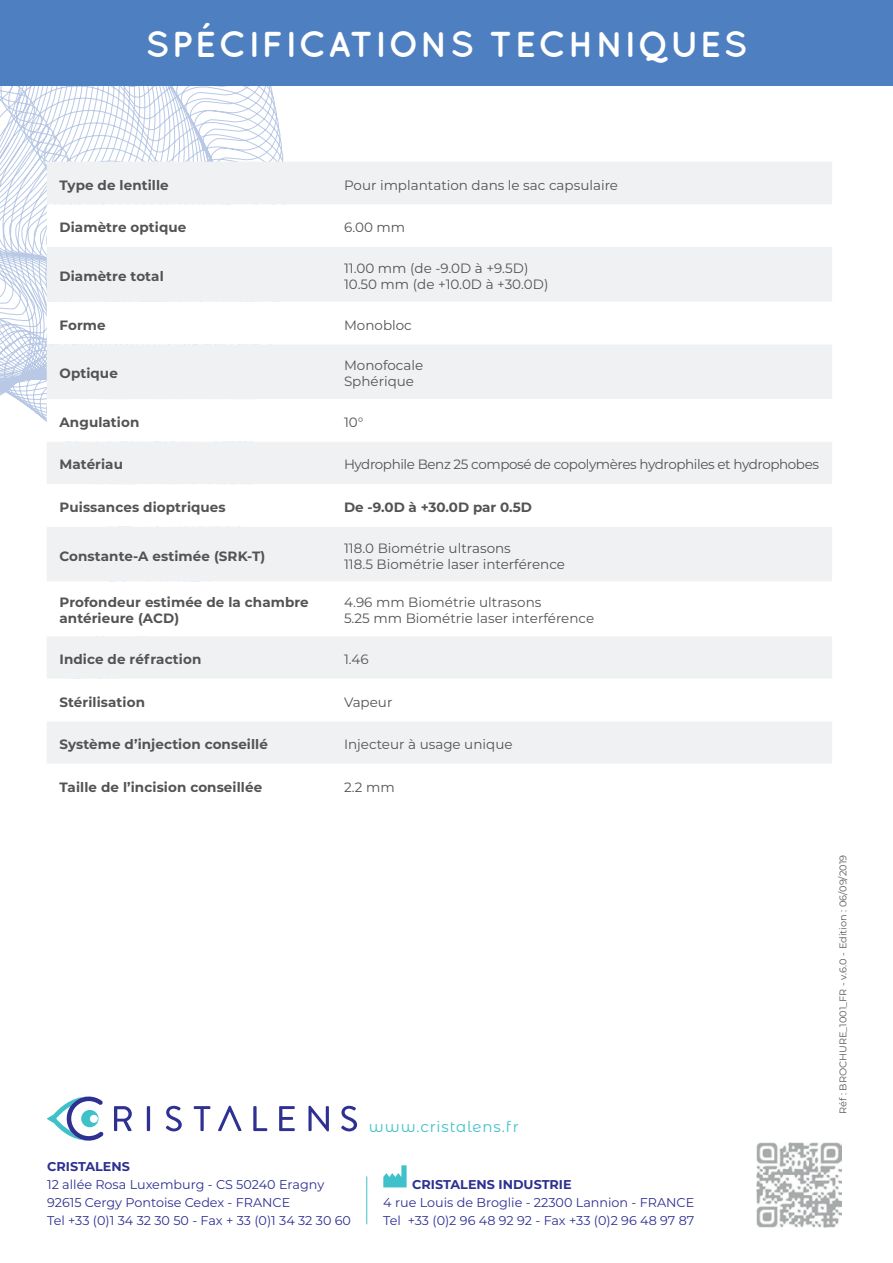
<style>
.page{position:relative;width:893px;height:1263px;background:#fff}
.page>*{position:absolute;margin:0;border:0;box-sizing:border-box;transform-origin:0 0}
.t1{font:700 36px "Quicksand";letter-spacing:.06em;color:#fff}
.t2{font:15px "Montserrat Alternates";letter-spacing:.06em;color:#3fc1c9}
.t3{font:700 13.5px/16.2px "Montserrat";letter-spacing:.005em;color:#535355}
.t4{font:13.5px "Montserrat";color:#535355}
.t5{font:13.5px "Montserrat";letter-spacing:-.03em;color:#535355}
.t6{font:12.75px "Montserrat";color:#2e3092}
.t7{font:700 12.75px "Montserrat";color:#2e3092}
.t8{font:9.75px "Montserrat";color:#57585a}
</style>
<div class="page">
<svg style="left:0;top:85px;width:290px;height:337px"></svg>
<div style="left:0;top:0;width:893px;height:85px;background:#4e7fc1"></div>
<div style="left:47px;top:162px;width:785px;height:602px;background:#f0f1f2"></div>
<svg style="left:47px;top:204px;width:785px;height:517px;fill:#f0f1f2"></svg>
<svg style="left:47px;top:399px;width:785px;height:43px"></svg>
<svg style="left:114px;top:1106px;width:18px;height:25px"></svg>
<hr style="left:147px;top:1106px;width:3px;height:25px;background:#2e3092">
<svg style="left:166px;top:1106px;width:16px;height:25px"></svg>
<svg style="left:194px;top:1106px;width:16px;height:25px"></svg>
<svg style="left:253px;top:1106px;width:14px;height:25px"></svg>
<svg style="left:279px;top:1106px;width:16px;height:25px"></svg>
<svg style="left:308px;top:1106px;width:21px;height:25px"></svg>
<svg style="left:341px;top:1106px;width:16px;height:25px"></svg>
<svg style="left:218px;top:1106px;width:23px;height:25px"></svg>
<svg style="left:47px;top:1096px;width:57px;height:44px"></svg>
<img style="left:756px;top:1142px;width:85px;height:85px">
<svg style="left:383px;top:1165px;width:24px;height:22px"></svg>
<hr style="left:366px;top:1176px;width:1px;height:48px;background:#3fc1c9">
<p class="t1" style="left:146px;top:23px;width:603px">SPÉCIFICATIONS TECHNIQUES</p>
<p class="t3" style="left:60px;top:176px;width:111px">Type de lentille</p>
<p class="t4" style="left:344px;top:175px;width:276px">Pour implantation dans le sac capsulaire</p>
<p class="t3" style="left:60px;top:219px;width:128px">Diamètre optique</p>
<p class="t4" style="left:344px;top:218px;width:63px">6.00 mm</p>
<p class="t3" style="left:60px;top:267px;width:106px">Diamètre total</p>
<p class="t4" style="left:344px;top:259px;width:186px">11.00 mm (de -9.0D à +9.5D)</p>
<p class="t4" style="left:344px;top:275px;width:206px">10.50 mm (de +10.0D à +30.0D)</p>
<p class="t3" style="left:60px;top:316px;width:48px">Forme</p>
<p class="t4" style="left:344px;top:315px;width:69px">Monobloc</p>
<p class="t3" style="left:60px;top:365px;width:60px">Optique</p>
<p class="t4" style="left:344px;top:356px;width:81px">Monofocale</p>
<p class="t4" style="left:344px;top:372px;width:72px">Sphérique</p>
<p class="t3" style="left:60px;top:413px;width:81px">Angulation</p>
<p class="t4" style="left:344px;top:413px;width:21px">10°</p>
<p class="t3" style="left:60px;top:456px;width:65px">Matériau</p>
<p class="t5" style="left:344px;top:455px;width:477px">Hydrophile Benz 25 composé de copolymères hydrophiles et hydrophobes</p>
<p class="t3" style="left:60px;top:498px;width:168px">Puissances dioptriques</p>
<p class="t3" style="left:344px;top:498px;width:189px">De -9.0D à +30.0D par 0.5D</p>
<p class="t3" style="left:60px;top:547px;width:207px">Constante-A estimée (SRK-T)</p>
<p class="t4" style="left:344px;top:538px;width:168px">118.0 Biométrie ultrasons</p>
<p class="t4" style="left:344px;top:555px;width:223px">118.5 Biométrie laser interférence</p>
<p class="t3" style="left:60px;top:594px;width:251px">Profondeur estimée de la chambre antérieure (ACD)</p>
<p class="t4" style="left:344px;top:593px;width:199px">4.96 mm Biométrie ultrasons</p>
<p class="t4" style="left:344px;top:609px;width:252px">5.25 mm Biométrie laser interférence</p>
<p class="t3" style="left:60px;top:650px;width:143px">Indice de réfraction</p>
<p class="t4" style="left:344px;top:650px;width:26px">1.46</p>
<p class="t3" style="left:60px;top:693px;width:87px">Stérilisation</p>
<p class="t4" style="left:344px;top:692px;width:50px">Vapeur</p>
<p class="t3" style="left:60px;top:735px;width:210px">Système d’injection conseillé</p>
<p class="t4" style="left:344px;top:735px;width:170px">Injecteur à usage unique</p>
<p class="t3" style="left:60px;top:778px;width:204px">Taille de l’incision conseillée</p>
<p class="t4" style="left:344px;top:777px;width:52px">2.2 mm</p>
<p class="t7" style="left:47px;top:1157px;width:84px">CRISTALENS</p>
<p class="t6" style="left:47px;top:1175px;width:279px">12 allée Rosa Luxemburg - CS 50240 Eragny</p>
<p class="t6" style="left:47px;top:1193px;width:245px">92615 Cergy Pontoise Cedex - FRANCE</p>
<p class="t6" style="left:47px;top:1211px;width:305px">Tel +33 (0)1 34 32 30 50 - Fax + 33 (0)1 34 32 30 60</p>
<p class="t2" style="left:369px;top:1116px;width:152px">www.cristalens.fr</p>
<p class="t7" style="left:412px;top:1175px;width:161px">CRISTALENS INDUSTRIE</p>
<p class="t6" style="left:383px;top:1193px;width:312px">4 rue Louis de Broglie - 22300 Lannion - FRANCE</p>
<p class="t6" style="left:383px;top:1211px;width:313px">Tel +33 (0)2 96 48 92 92 - Fax +33 (0)2 96 48 97 87</p>
<p class="t8" style="left:836px;top:1114px;width:261px;rotate:-90deg">Réf : BROCHURE_1001_FR - v.6.0 - Edition : 06/09/2019</p>
</div>
